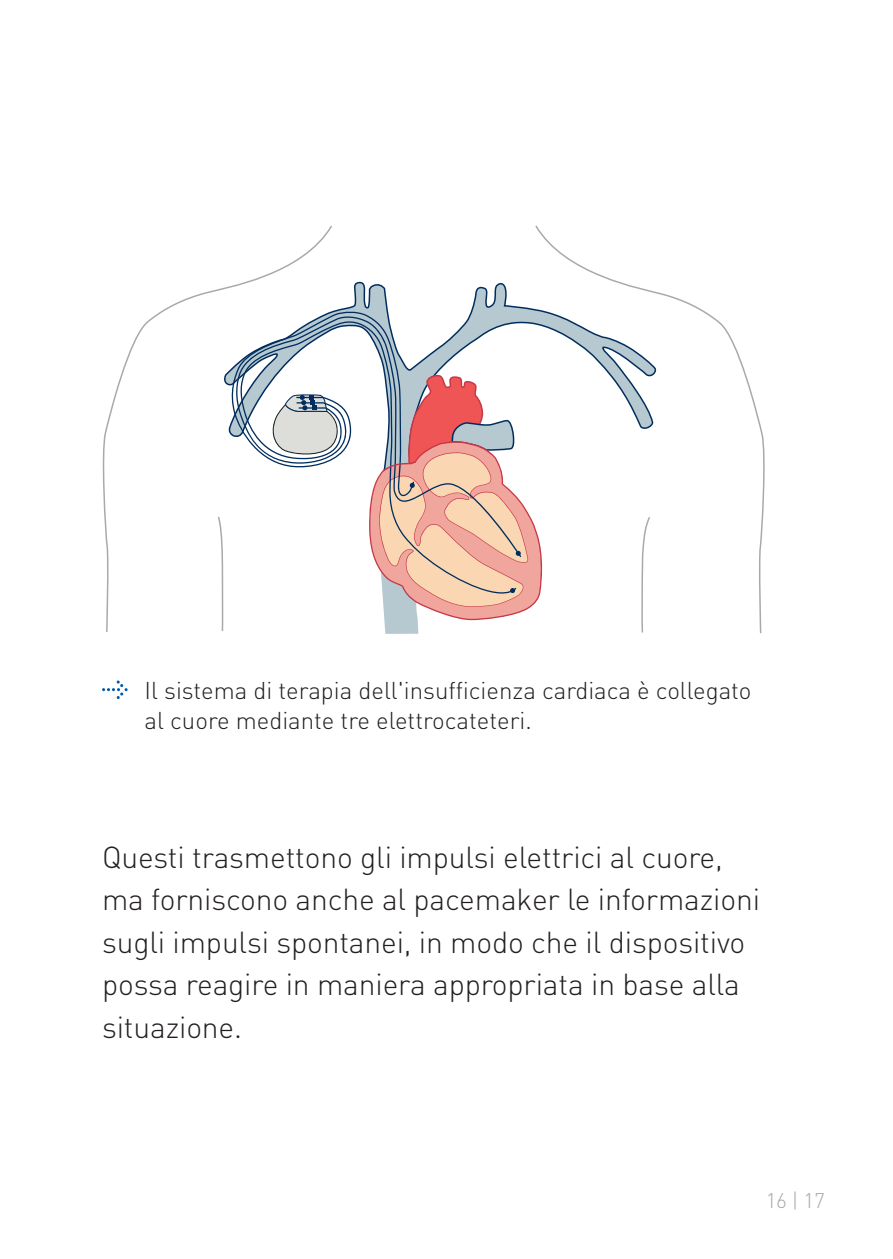
<style>
.page{position:relative;width:893px;height:1259px;background:#fff}
.page>*{position:absolute;margin:0;border:0;box-sizing:border-box;transform-origin:0 0}
.t1{font:300 30px/42.6px "DIN Pro";letter-spacing:-.005em;color:#231f20}
.t2{font:300 24px/30px "DIN Pro";color:#231f20}
.t3{font:300 21px "DIN Pro";color:#a8a9ad}
</style>
<div class="page">
<svg style="left:102px;top:225px;width:663px;height:409px"></svg>
<svg style="left:222px;top:281px;width:437px;height:193px"></svg>
<svg style="left:217px;top:310px;width:326px;height:324px"></svg>
<svg style="left:102px;top:680px;width:26px;height:19px"></svg>
<p class="t2" style="left:145px;top:675px;width:608px">Il sistema di terapia dell'insufficienza cardiaca è collegato al cuore mediante tre elettrocateteri.</p>
<p class="t1" style="left:102px;top:835px;width:659px">Questi trasmettono gli impulsi elettrici al cuore, ma forniscono anche al pacemaker le informazioni sugli impulsi spontanei, in modo che il dispositivo possa reagire in maniera appropriata in base alla situazione.</p>
<p class="t3" style="left:766px;top:1187px;width:61px">16 | 17</p>
</div>
